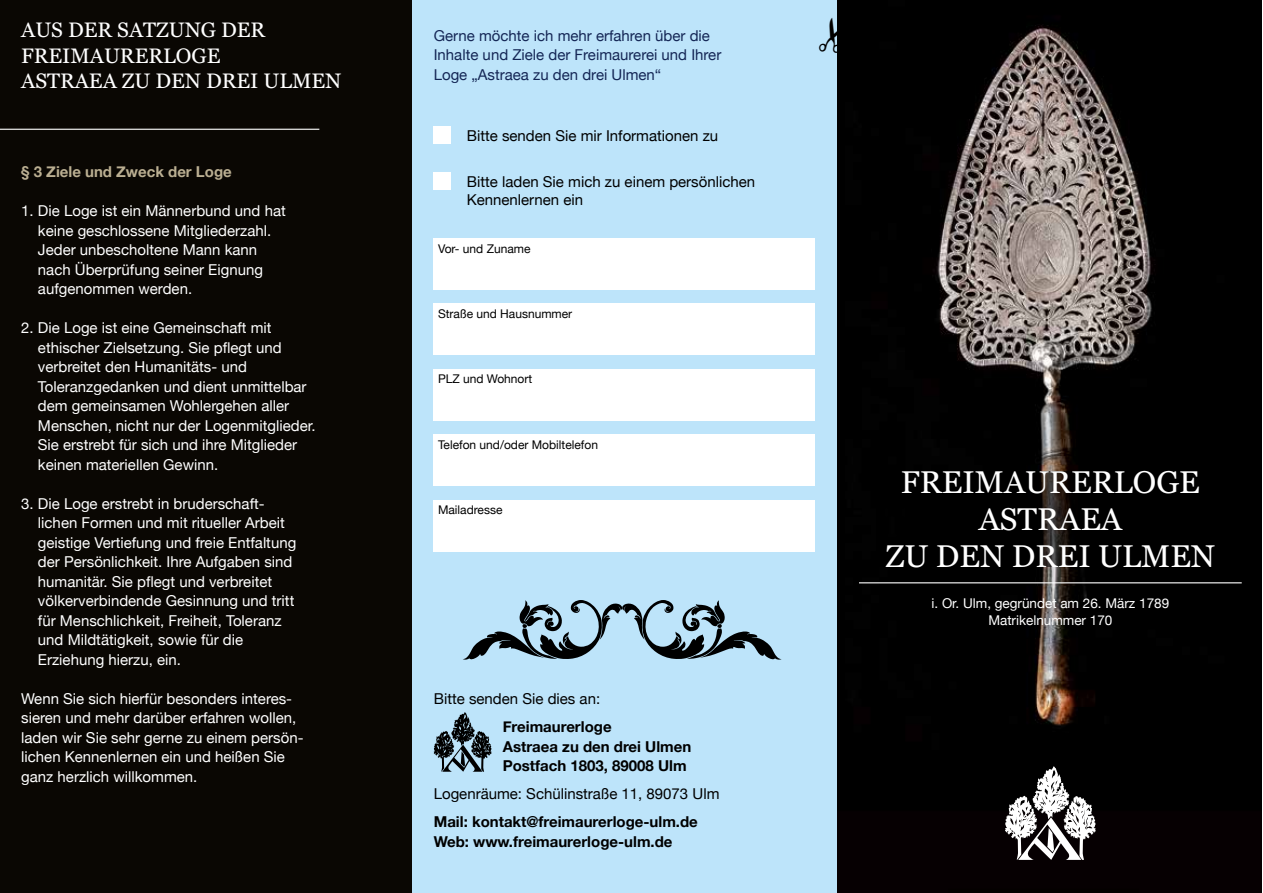
<style>
.page{position:relative;width:1263px;height:893px;background:#fff}
.page>*{position:absolute;margin:0;border:0;box-sizing:border-box;transform-origin:0 0}
.t1{font:31.5px/36.8px "Georgia";color:#fff;text-align:center}
.t2{font:21px/25.5px "Georgia";color:#fff}
.t3{font:15px/19.5px "Helvetica Neue";color:#fff}
.t4{font:15px/18px "Helvetica Neue";color:#000}
.t5{font:700 15px/19.5px "Helvetica Neue";color:#000}
.t6{font:15px/19.5px "Helvetica Neue";color:#142655}
.t7{font:700 15px "Helvetica Neue";color:#bbaf92}
.t8{font:13.5px/16.5px "Helvetica Neue";color:#fff;text-align:center}
.t9{font:12px "Helvetica Neue";color:#000}
</style>
<div class="page">
<div style="left:0;top:0;width:412px;height:893px;background:#0a0703"></div>
<div style="left:412px;top:0;width:438px;height:893px;background:#bde4fa"></div>
<hr style="left:0;top:129px;width:319px;height:1px;background:#fff">
<div style="left:434px;top:127px;width:17px;height:17px;background:#fff"></div>
<div style="left:434px;top:173px;width:17px;height:17px;background:#fff"></div>
<svg style="left:434px;top:712px;width:58px;height:60px"></svg>
<img style="left:838px;top:0;width:424px;height:893px">
<div style="left:876px;top:471px;width:366px;height:96px;background:#000"></div>
<div style="left:434px;top:238px;width:381px;height:52px;background:#fff"></div>
<svg style="left:1005px;top:766px;width:91px;height:94px"></svg>
<div style="left:434px;top:303px;width:381px;height:52px;background:#fff"></div>
<div style="left:434px;top:369px;width:381px;height:52px;background:#fff"></div>
<div style="left:434px;top:434px;width:381px;height:52px;background:#fff"></div>
<div style="left:434px;top:500px;width:381px;height:52px;background:#fff"></div>
<svg style="left:463px;top:600px;width:319px;height:60px"></svg>
<hr style="left:859px;top:582px;width:383px;height:1px;background:#fff">
<svg style="left:837px;top:18px;width:3px;height:35px"></svg>
<h2 class="t2" style="left:21px;top:17px;width:322px">AUS DER SATZUNG DER<br>FREIMAURERLOGE<br>ASTRAEA ZU DEN DREI ULMEN</h2>
<p class="t6" style="left:434px;top:25px;width:289px">Gerne möchte ich mehr erfahren über die<br>Inhalte und Ziele der Freimaurerei und Ihrer<br>Loge „Astraea zu den drei Ulmen“</p>
<p class="t7" style="left:21px;top:163px;width:212px">§ 3 Ziele und Zweck der Loge</p>
<p class="t3" style="left:38px;top:201px;width:249px;text-indent:-17px">1. Die Loge ist ein Männerbund und hat keine geschlossene Mitgliederzahl.<br>Jeder unbescholtene Mann kann nach Überprüfung seiner Eignung aufgenommen werden.</p>
<p class="t3" style="left:38px;top:318px;width:279px;text-indent:-17px">2. Die Loge ist eine Gemeinschaft mit ethischer Zielsetzung. Sie pflegt und verbreitet den Humanitäts- und Toleranzgedanken und dient unmittelbar dem gemeinsamen Wohlergehen aller Menschen, nicht nur der Logenmitglieder.<br>Sie erstrebt für sich und ihre Mitglieder keinen materiellen Gewinn.</p>
<p class="t3" style="left:38px;top:493px;width:260px;text-indent:-17px">3. Die Loge erstrebt in bruderschaft&shy;lichen Formen und mit ritueller Arbeit geistige Vertiefung und freie Entfaltung der Persönlichkeit. Ihre Aufgaben sind humanitär. Sie pflegt und verbreitet völkerverbindende Gesinnung und tritt für Menschlichkeit, Freiheit, Toleranz und Mildtätigkeit, sowie für die Erziehung hierzu, ein.</p>
<p class="t3" style="left:21px;top:688px;width:284px">Wenn Sie sich hierfür besonders interes&shy;sieren und mehr darüber erfahren wollen, laden wir Sie sehr gerne zu einem persön&shy;lichen Kennenlernen ein und heißen Sie ganz herzlich willkommen.</p>
<p class="t4" style="left:467px;top:127px;width:253px">Bitte senden Sie mir Informationen zu</p>
<p class="t4" style="left:467px;top:172px;width:290px">Bitte laden Sie mich zu einem persönlichen<br>Kennenlernen ein</p>
<p class="t9" style="left:438px;top:241px;width:94px">Vor- und Zuname</p>
<p class="t9" style="left:438px;top:306px;width:136px">Straße und Hausnummer</p>
<p class="t9" style="left:438px;top:372px;width:96px">PLZ und Wohnort</p>
<p class="t9" style="left:438px;top:437px;width:162px">Telefon und/oder Mobiltelefon</p>
<p class="t9" style="left:438px;top:503px;width:66px">Mailadresse</p>
<p class="t4" style="left:434px;top:689px;width:168px">Bitte senden Sie dies an:</p>
<p class="t5" style="left:503px;top:717px;width:190px">Freimaurerloge<br>Astraea zu den drei Ulmen<br>Postfach 1803, 89008 Ulm</p>
<p class="t4" style="left:434px;top:784px;width:287px">Logenräume: Schülinstraße 11, 89073 Ulm</p>
<p class="t5" style="left:434px;top:812px;width:266px">Mail: kontakt@freimaurerloge-ulm.de<br>Web: www.freimaurerloge-ulm.de</p>
<h1 class="t1" style="left:885px;top:464px;width:331px">FREIMAURERLOGE<br>ASTRAEA<br>ZU DEN DREI ULMEN</h1>
<p class="t8" style="left:931px;top:595px;width:239px">i. Or. Ulm, gegründet am 26. März 1789<br>Matrikelnummer 170</p>
</div>
